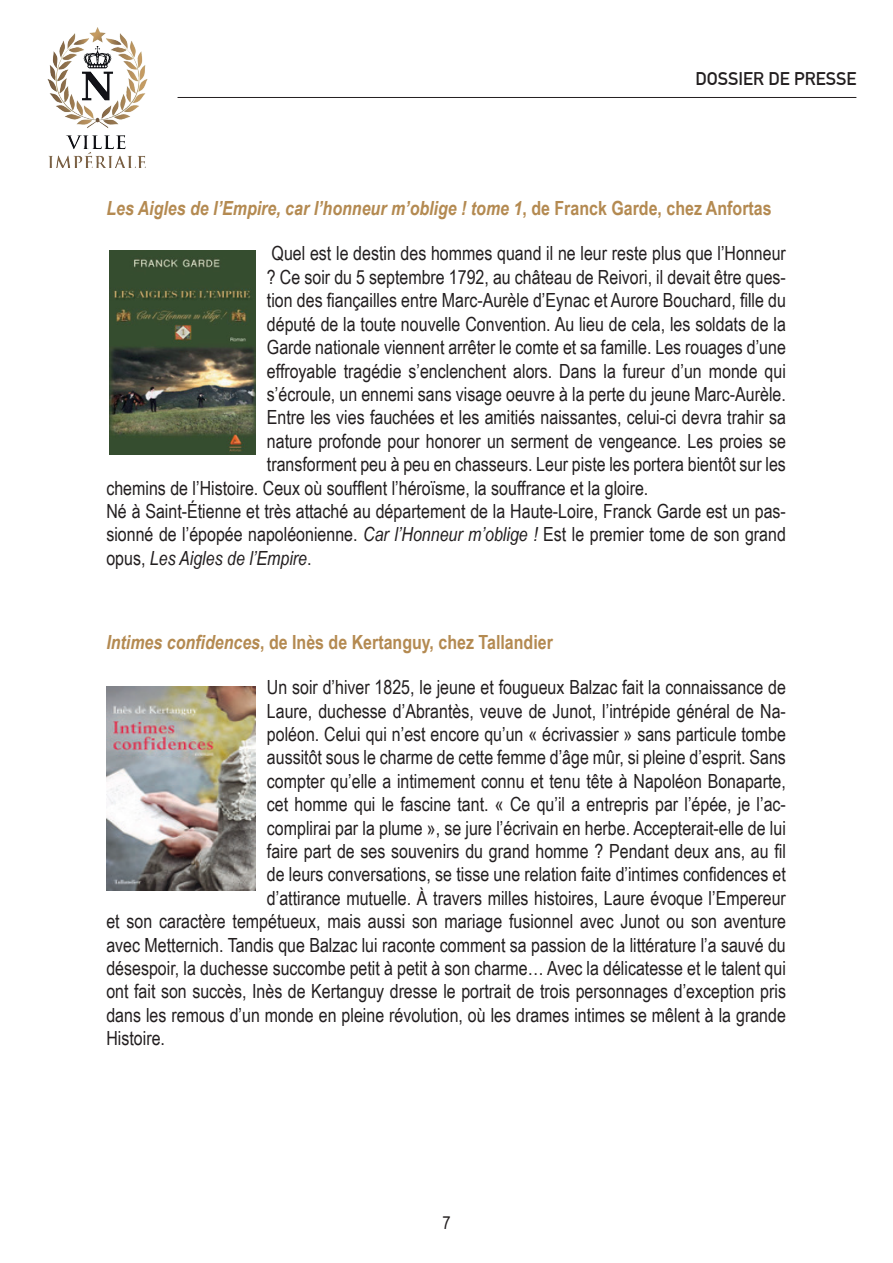
<style>
.page{position:relative;width:893px;height:1263px;background:#fff}
.page>*{position:absolute;margin:0;border:0;box-sizing:border-box;transform-origin:0 0}
.t1{font:19.5px "Arial Narrow";color:#231f20}
.t2{font:italic 700 19.5px "Arial Narrow";color:#b48a51}
.t3{font:700 19.5px "Arial Narrow";color:#b48a51}
.t4{font:italic 19.5px "Arial Narrow";color:#231f20}
.t5{font:700 18px "DIN Alternate";color:#231f20}
.t6{font:18px "Arial Narrow";color:#231f20}
.s1{font-style:normal}
.s2{font-style:italic}
</style>
<div class="page">
<img style="left:47px;top:27px;width:101px;height:141px">
<hr style="left:178px;top:97px;width:678px;height:1px;background:#231f20">
<img style="left:106px;top:686px;width:149px;height:204px">
<img style="left:110px;top:251px;width:145px;height:204px">
<p class="t5" style="left:695px;top:68px;width:162px">DOSSIER DE PRESSE</p>
<p class="t2" style="left:106px;top:197px;width:667px">Les Aigles de l’Empire, car l’honneur m’oblige ! tome 1<span class="s1">, de Franck Garde, chez Anfortas</span></p>
<p class="t1" style="left:272px;top:242px;width:516px">Quel est le destin des hommes quand il ne leur reste plus que l’Honneur</p>
<p class="t1" style="left:267px;top:266px;width:521px">? Ce soir du 5 septembre 1792, au château de Reivori, il devait être ques-</p>
<p class="t1" style="left:267px;top:289px;width:520px">tion des fiançailles entre Marc-Aurèle d’Eynac et Aurore Bouchard, fille du</p>
<p class="t1" style="left:267px;top:312px;width:520px">député de la toute nouvelle Convention. Au lieu de cela, les soldats de la</p>
<p class="t1" style="left:267px;top:336px;width:520px">Garde nationale viennent arrêter le comte et sa famille. Les rouages d’une</p>
<p class="t1" style="left:267px;top:359px;width:520px">effroyable tragédie s’enclenchent alors. Dans la fureur d’un monde qui</p>
<p class="t1" style="left:267px;top:383px;width:520px">s’écroule, un ennemi sans visage oeuvre à la perte du jeune Marc-Aurèle.</p>
<p class="t1" style="left:267px;top:406px;width:520px">Entre les vies fauchées et les amitiés naissantes, celui-ci devra trahir sa</p>
<p class="t1" style="left:267px;top:429px;width:521px">nature profonde pour honorer un serment de vengeance. Les proies se</p>
<p class="t1" style="left:267px;top:453px;width:520px">transforment peu à peu en chasseurs. Leur piste les portera bientôt sur les</p>
<p class="t1" style="left:106px;top:476px;width:543px">chemins de l’Histoire. Ceux où soufflent l’héroïsme, la souffrance et la gloire.</p>
<p class="t1" style="left:106px;top:500px;width:681px">Né à Saint-Étienne et très attaché au département de la Haute-Loire, Franck Garde est un pas-</p>
<p class="t1" style="left:106px;top:523px;width:681px">sionné de l’épopée napoléonienne. <span class="s2">Car l’Honneur m’oblige !</span> Est le premier tome de son grand</p>
<p class="t4" style="left:106px;top:546px;width:207px"><span class="s1">opus,</span> Les Aigles de l’Empire<span class="s1">.</span></p>
<p class="t3" style="left:106px;top:631px;width:448px"><span class="s2">Intimes confidences</span>, de Inès de Kertanguy, chez Tallandier</p>
<p class="t1" style="left:267px;top:676px;width:520px">Un soir d’hiver 1825, le jeune et fougueux Balzac fait la connaissance de</p>
<p class="t1" style="left:267px;top:699px;width:521px">Laure, duchesse d’Abrantès, veuve de Junot, l’intrépide général de Na-</p>
<p class="t1" style="left:267px;top:723px;width:520px">poléon. Celui qui n’est encore qu’un « écrivassier » sans particule tombe</p>
<p class="t1" style="left:267px;top:746px;width:520px">aussitôt sous le charme de cette femme d’âge mûr, si pleine d’esprit. Sans</p>
<p class="t1" style="left:267px;top:770px;width:520px">compter qu’elle a intimement connu et tenu tête à Napoléon Bonaparte,</p>
<p class="t1" style="left:267px;top:793px;width:521px">cet homme qui le fascine tant. « Ce qu’il a entrepris par l’épée, je l’ac-</p>
<p class="t1" style="left:267px;top:816px;width:520px">complirai par la plume », se jure l’écrivain en herbe. Accepterait-elle de lui</p>
<p class="t1" style="left:267px;top:840px;width:520px">faire part de ses souvenirs du grand homme ? Pendant deux ans, au fil</p>
<p class="t1" style="left:267px;top:863px;width:520px">de leurs conversations, se tisse une relation faite d’intimes confidences et</p>
<p class="t1" style="left:267px;top:887px;width:520px">d’attirance mutuelle. À travers milles histoires, Laure évoque l’Empereur</p>
<p class="t1" style="left:106px;top:910px;width:681px">et son caractère tempétueux, mais aussi son mariage fusionnel avec Junot ou son aventure</p>
<p class="t1" style="left:106px;top:933px;width:681px">avec Metternich. Tandis que Balzac lui raconte comment sa passion de la littérature l’a sauvé du</p>
<p class="t1" style="left:106px;top:957px;width:681px">désespoir, la duchesse succombe petit à petit à son charme… Avec la délicatesse et le talent qui</p>
<p class="t1" style="left:106px;top:980px;width:681px">ont fait son succès, Inès de Kertanguy dresse le portrait de trois personnages d’exception pris</p>
<p class="t1" style="left:106px;top:1004px;width:681px">dans les remous d’un monde en pleine révolution, où les drames intimes se mêlent à la grande</p>
<p class="t1" style="left:106px;top:1027px;width:60px">Histoire.</p>
<p class="t6" style="left:442px;top:1212px;width:10px">7</p>
</div>
